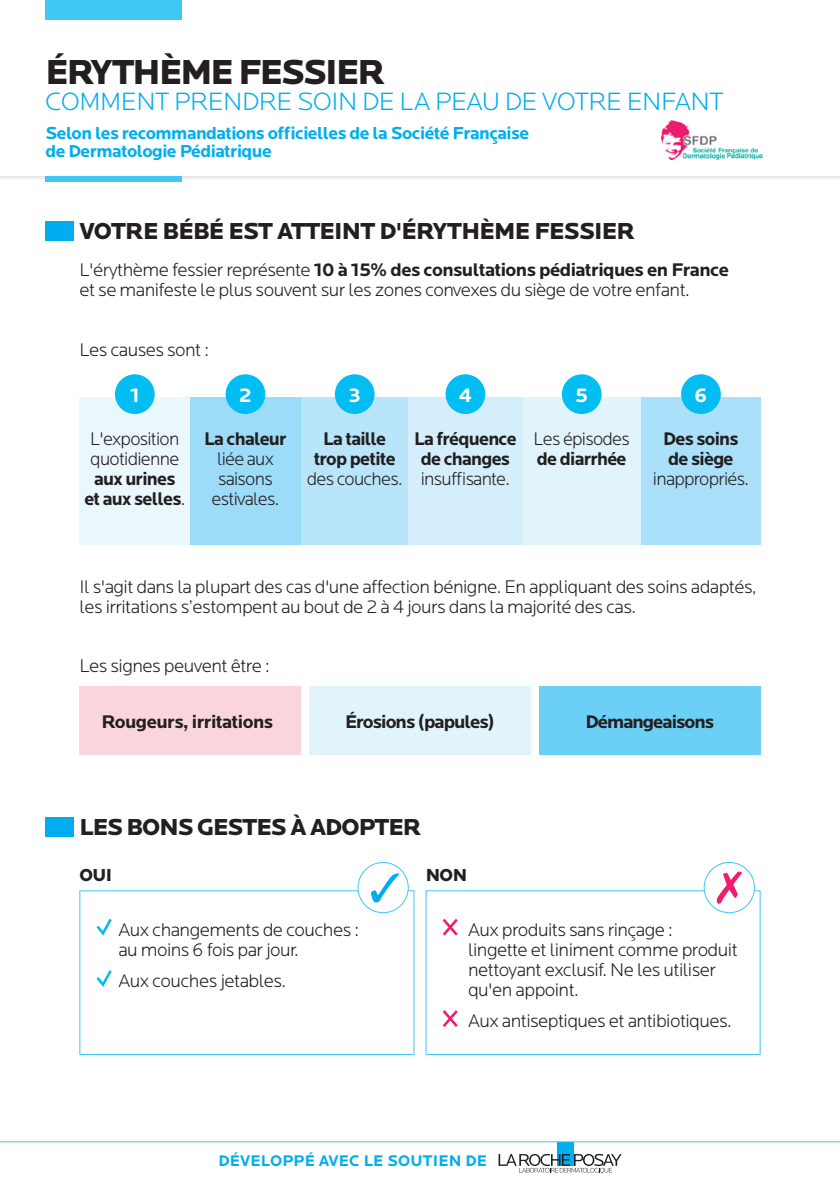
<style>
.page{position:relative;width:840px;height:1191px;background:#fff}
.page>*{position:absolute;margin:0;border:0;box-sizing:border-box;transform-origin:0 0}
.t1{font:900 36px "Locator";letter-spacing:-.05em;color:#231f20}
.t2{font:300 26px "Locator";letter-spacing:-.02em;color:#00aeef}
.t3{font:900 24px "Locator";letter-spacing:-.03em;color:#231f20}
.t4{font:700 20.4px "Locator";color:#fff}
.t5{font:300 19px/20px "Locator";letter-spacing:-.03em;color:#231f20}
.t6{font:700 19px/20px "Locator";letter-spacing:-.04em;color:#231f20;text-align:center}
.t7{font:700 18px/18px "Locator";letter-spacing:-.03em;color:#00aeef}
.t8{font:900 18px "Locator";letter-spacing:-.03em;color:#231f20}
.t9{font:700 16px "Locator";letter-spacing:.01em;color:#00aeef}
.s1{font-weight:700}
.s2{font-weight:300}
</style>
<div class="page">
<div style="left:0;top:0;width:839px;height:182px;background:#231f20;opacity:.25"></div>
<div style="left:0;top:0;width:839px;height:176px;background:#fff"></div>
<div style="left:556px;top:1142px;width:17px;height:23px;background:#00aeef"></div>
<svg style="left:498px;top:1153px;width:123px;height:19px"></svg>
<hr style="left:0;top:1141px;width:839px;height:1px;background:#40c7f4">
<div style="left:45px;top:176px;width:136px;height:5px;background:#40c7f4"></div>
<div style="left:45px;top:0;width:136px;height:20px;background:#40c7f4"></div>
<div style="left:45px;top:816px;width:29px;height:20px;background:#00aeef"></div>
<div style="left:79px;top:890px;width:335px;height:164px;border:1px solid #40c7f4"></div>
<div style="left:425px;top:890px;width:335px;height:164px;border:1px solid #40c7f4"></div>
<svg style="left:96px;top:918px;width:16px;height:18px"></svg>
<svg style="left:96px;top:970px;width:16px;height:17px"></svg>
<svg style="left:442px;top:918px;width:16px;height:18px"></svg>
<svg style="left:442px;top:1010px;width:16px;height:17px"></svg>
<div style="left:358px;top:862px;width:50px;height:50px;background:#fff;border-radius:50%"></div>
<svg style="left:371px;top:873px;width:28px;height:29px"></svg>
<div style="left:357px;top:862px;width:51px;height:51px;border:1px solid #40c7f4;border-radius:50%"></div>
<div style="left:703px;top:862px;width:51px;height:50px;background:#fff;border-radius:50%"></div>
<svg style="left:716px;top:871px;width:25px;height:32px"></svg>
<div style="left:703px;top:862px;width:51px;height:51px;border:1px solid #40c7f4;border-radius:50%"></div>
<img style="left:661px;top:120px;width:97px;height:40px">
<img style="left:681px;top:153px;width:80px;height:7px">
<div style="left:79px;top:686px;width:221px;height:68px;background:#fad5db"></div>
<div style="left:309px;top:686px;width:221px;height:68px;background:#e1f4fc"></div>
<div style="left:539px;top:686px;width:221px;height:68px;background:#6bcff6"></div>
<div style="left:45px;top:221px;width:29px;height:20px;background:#00aeef"></div>
<div style="left:79px;top:397px;width:111px;height:147px;background:#eaf7fd"></div>
<div style="left:300px;top:397px;width:108px;height:147px;background:#b9e5fa"></div>
<div style="left:190px;top:397px;width:110px;height:147px;background:#9cdcf8"></div>
<div style="left:408px;top:397px;width:114px;height:147px;background:#d4effb"></div>
<div style="left:115px;top:374px;width:39px;height:40px;background:#01bdf2;border-radius:50%"></div>
<div style="left:334px;top:374px;width:40px;height:40px;background:#01bdf2;border-radius:50%"></div>
<div style="left:225px;top:374px;width:40px;height:40px;background:#01bdf2;border-radius:50%"></div>
<div style="left:522px;top:397px;width:119px;height:147px;background:#e1f4fc"></div>
<div style="left:641px;top:397px;width:119px;height:147px;background:#aae0f9"></div>
<div style="left:561px;top:374px;width:40px;height:40px;background:#01bdf2;border-radius:50%"></div>
<div style="left:445px;top:374px;width:40px;height:40px;background:#01bdf2;border-radius:50%"></div>
<div style="left:680px;top:374px;width:40px;height:40px;background:#01bdf2;border-radius:50%"></div>
<p class="t1" style="left:45px;top:50px;width:341px">ÉRYTHÈME FESSIER</p>
<p class="t2" style="left:45px;top:88px;width:679px">COMMENT PRENDRE SOIN DE LA PEAU DE VOTRE ENFANT</p>
<p class="t7" style="left:45px;top:124px;width:485px">Selon les recommandations officielles de la Société Française de Dermatologie Pédiatrique</p>
<p class="t3" style="left:79px;top:217px;width:557px">VOTRE BÉBÉ EST ATTEINT D'ÉRYTHÈME FESSIER</p>
<p class="t5" style="left:79px;top:260px;width:650px">L'érythème fessier représente <span class="s1">10 à 15% des consultations pédiatriques en France </span>et se manifeste le plus souvent sur les zones convexes du siège de votre enfant.</p>
<p class="t5" style="left:79px;top:340px;width:131px">Les causes sont :</p>
<p class="t4" style="left:130px;top:383px;width:11px">1</p>
<p class="t4" style="left:239px;top:383px;width:15px">2</p>
<p class="t4" style="left:348px;top:383px;width:13px">3</p>
<p class="t5" style="left:84px;top:429px;width:102px;text-align:center">L'exposition quotidienne <span class="s1">aux urines et aux selles</span>.</p>
<p class="t6" style="left:307px;top:429px;width:97px">La taille trop petite <span class="s2">des couches.</span></p>
<p class="t6" style="left:414px;top:429px;width:104px">La fréquence de changes <span class="s2">insuffisante.</span></p>
<p class="t4" style="left:458px;top:383px;width:15px">4</p>
<p class="t4" style="left:575px;top:383px;width:14px">5</p>
<p class="t4" style="left:694px;top:383px;width:14px">6</p>
<p class="t5" style="left:533px;top:429px;width:98px">Les épisodes <span class="s1">de diarrhée</span></p>
<p class="t6" style="left:652px;top:429px;width:97px">Des soins de siège <span class="s2">inappropriés.</span></p>
<p class="t5" style="left:204px;top:429px;width:84px;text-align:center"><span class="s1">La chaleur </span>liée aux saisons estivales.</p>
<p class="t5" style="left:79px;top:577px;width:678px">Il s'agit dans la plupart des cas d'une affection bénigne. En appliquant des soins adaptés, les irritations s’estompent au bout de 2 à 4 jours dans la majorité des cas.</p>
<p class="t5" style="left:79px;top:657px;width:191px">Les signes peuvent être :</p>
<p class="t6" style="left:101px;top:712px;width:173px">Rougeurs, irritations</p>
<p class="t6" style="left:345px;top:712px;width:151px">Érosions (papules)</p>
<p class="t6" style="left:585px;top:712px;width:130px">Démangeaisons</p>
<p class="t3" style="left:79px;top:812px;width:343px">LES BONS GESTES À ADOPTER</p>
<p class="t8" style="left:79px;top:864px;width:34px">OUI</p>
<p class="t8" style="left:425px;top:864px;width:43px">NON</p>
<p class="t5" style="left:118px;top:920px;width:242px">Aux changements de couches : au moins 6 fois par jour.</p>
<p class="t5" style="left:118px;top:971px;width:169px">Aux couches jetables.</p>
<p class="t5" style="left:468px;top:920px;width:271px">Aux produits sans rinçage :<br>lingette et liniment comme produit nettoyant exclusif. Ne les utiliser qu'en appoint.</p>
<p class="t5" style="left:468px;top:1011px;width:265px">Aux antiseptiques et antibiotiques.</p>
<p class="t9" style="left:218px;top:1151px;width:270px">DÉVELOPPÉ AVEC LE SOUTIEN DE</p>
</div>
